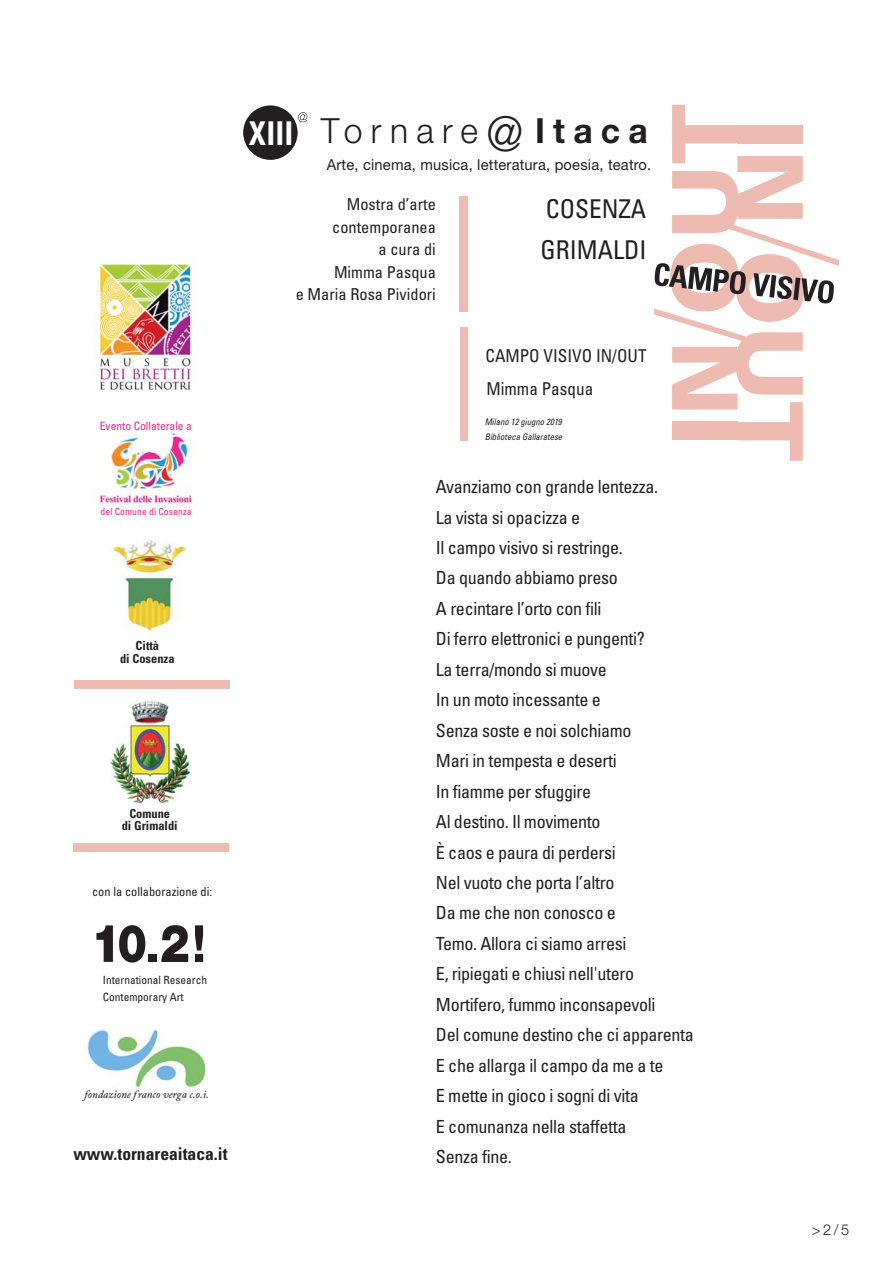
<style>
.page{position:relative;width:893px;height:1263px;background:#fff}
.page>*{position:absolute;margin:0;border:0;box-sizing:border-box;transform-origin:0 0}
.t1{font:300 34.8px "Helvetica Neue";letter-spacing:.245em;color:#231f20}
.t2{font:condensed 25.95px/41.7px "Univers";color:#231f20}
.t3{font:condensed 18.15px/30.5px "Univers";letter-spacing:-.02em;color:#231f20}
.t4{font:condensed 17.7px/32.5px "Univers LT Std";color:#231f20}
.t5{font:700 condensed 17.55px "Univers";color:#231f20}
.t6{font:condensed 16.35px/22.5px "Univers LT Std";color:#231f20;text-align:right}
.t7{font:15.15px "Helvetica Neue";letter-spacing:.015em;color:#231f20}
.t8{font:300 15px "Helvetica Neue";color:#231f20}
.t9{font:700 condensed 12.45px/12.5px "Univers LT Std";color:#231f20;text-align:center}
.t10{font:condensed 12.3px "Univers";color:#231f20}
.t11{font:condensed 11.55px "Univers LT Std";color:#ed268c}
.t12{font:condensed 11.4px/17.1px "Univers LT Std";color:#231f20}
.t13{font:condensed 9.75px "Univers LT Std";letter-spacing:.005em;color:#ed268c}
.t14{font:italic condensed 9px/15px "Univers LT Std";color:#231f20}
.s1{font-weight:700;font-stretch:condensed;font-size:33.15px;color:#fff}
.s2{font-size:48.3px}
.s3{font-weight:700}
</style>
<div class="page">
<div style="left:74px;top:680px;width:155px;height:9px;background:#edbbb1"></div>
<div style="left:73px;top:844px;width:155px;height:8px;background:#edbbb1"></div>
<img style="left:111px;top:701px;width:78px;height:102px">
<img style="left:112px;top:540px;width:77px;height:91px">
<img style="left:99px;top:432px;width:93px;height:76px">
<svg style="left:96px;top:925px;width:17px;height:37px"></svg>
<svg style="left:119px;top:925px;width:26px;height:38px"></svg>
<svg style="left:161px;top:925px;width:27px;height:37px"></svg>
<svg style="left:195px;top:925px;width:8px;height:26px"></svg>
<div style="left:149px;top:954px;width:8px;height:8px;background:#231f20"></div>
<div style="left:195px;top:954px;width:8px;height:8px;background:#231f20"></div>
<img style="left:83px;top:1029px;width:124px;height:72px">
<img style="left:95px;top:263px;width:102px;height:128px">
<div style="left:243px;top:105px;width:55px;height:55px;background:#231f20;border-radius:50%"></div>
<svg style="left:298px;top:112px;width:9px;height:10px"></svg>
<svg style="left:654px;top:105px;width:185px;height:356px"></svg>
<div style="left:459px;top:197px;width:8px;height:115px;background:#edbbb1"></div>
<div style="left:460px;top:327px;width:8px;height:114px;background:#edbbb1"></div>
<h1 class="t1" style="left:249px;top:118px;width:400px"><span class="s1">XIII</span> Tornare<span class="s2">@</span><span class="s3">Itaca</span></h1>
<p class="t11" style="left:100px;top:421px;width:94px">Evento Collaterale a</p>
<p class="t13" style="left:100px;top:507px;width:93px">del Comune di Cosenza</p>
<p class="t9" style="left:120px;top:641px;width:56px">Città<br>di Cosenza</p>
<p class="t9" style="left:122px;top:808px;width:57px">Comune<br>di Grimaldi</p>
<p class="t10" style="left:92px;top:887px;width:122px">con la collaborazione di:</p>
<p class="t12" style="left:103px;top:972px;width:106px">International Research<br>Contemporary Art</p>
<p class="t7" style="left:327px;top:159px;width:326px">Arte, cinema, musica, letteratura, poesia, teatro.</p>
<p class="t6" style="left:296px;top:194px;width:142px">Mostra d’arte contemporanea<br>a cura di<br>Mimma Pasqua<br>e Maria Rosa Pividori</p>
<h2 class="t2" style="left:540px;top:190px;width:108px">COSENZA<br>GRIMALDI</h2>
<p class="t4" style="left:485px;top:340px;width:163px">CAMPO VISIVO IN/OUT<br>Mimma Pasqua</p>
<p class="t14" style="left:485px;top:415px;width:79px">Milano 12 giugno 2019<br>Biblioteca Gallaratese</p>
<p class="t3" style="left:436px;top:473px;width:259px">Avanziamo con grande lentezza.<br>La vista si opacizza e<br>Il campo visivo si restringe.<br>Da quando abbiamo preso<br>A recintare l’orto con fili<br>Di ferro elettronici e pungenti?<br>La terra/mondo si muove<br>In un moto incessante e<br>Senza soste e noi solchiamo<br>Mari in tempesta e deserti<br>In fiamme per sfuggire<br>Al destino. Il movimento<br>È caos e paura di perdersi<br>Nel vuoto che porta l’altro<br>Da me che non conosco e<br>Temo. Allora ci siamo arresi<br>E, ripiegati e chiusi nell'utero<br>Mortifero, fummo inconsapevoli<br>Del comune destino che ci apparenta<br>E che allarga il campo da me a te<br>E mette in gioco i sogni di vita<br>E comunanza nella staffetta</p>
<p class="t5" style="left:73px;top:1148px;width:156px">www.tornareaitaca.it</p>
<p class="t3" style="left:436px;top:1143px;width:77px">Senza fine.</p>
<p class="t8" style="left:812px;top:1224px;width:39px">&gt;2/5</p>
</div>
